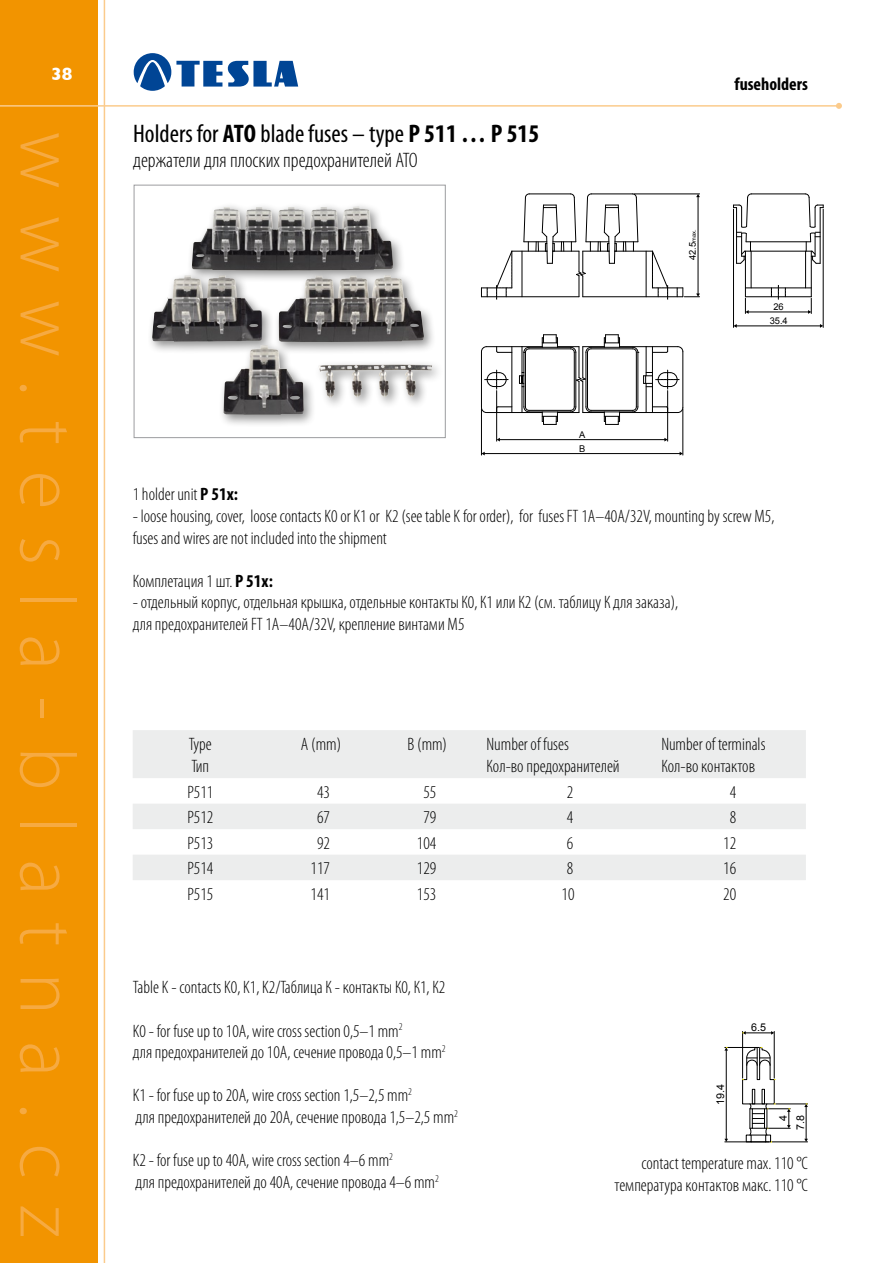
<style>
.page{position:relative;width:893px;height:1263px;background:#fff}
.page>*{position:absolute;margin:0;border:0;box-sizing:border-box;transform-origin:0 0}
.t1{font:300 79.5px "Myriad Pro";letter-spacing:.33em;color:#f6aa42}
.t2{font:condensed 25.5px "Myriad Pro";color:#000}
.t3{font:300 condensed 21px "Myriad Pro";color:#000}
.t4{font:300 condensed 18px/21.6px "Myriad Pro";color:#000}
.t5{font:700 condensed 18px "Myriad Pro";color:#000}
.t6{font:700 18px "Gill Sans";color:#fff}
.t7{font:10.8px/17.1px "Arial";color:#000;text-align:right}
.t8{font:9.3px/14px "Arial";color:#000}
.s1{font-weight:700}
.s2{font-size:5.55px}
</style>
<div class="page">
<svg style="left:134px;top:53px;width:164px;height:38px"></svg>
<div style="left:0;top:0;width:105px;height:1263px;background:#f29400"></div>
<hr style="left:0;top:105px;width:839px;height:2px;background:#fbcb8c">
<svg style="left:836px;top:103px;width:6px;height:6px"></svg>
<hr style="left:733px;top:209px;width:1px;height:118px;background:#000">
<hr style="left:823px;top:209px;width:1px;height:118px;background:#000">
<hr style="left:736px;top:326px;width:85px;height:1px;background:#000">
<hr style="left:746px;top:241px;width:65px;height:1px;background:#000">
<hr style="left:751px;top:194px;width:54px;height:1px;background:#000">
<hr style="left:496px;top:391px;width:1px;height:50px;background:#000">
<hr style="left:667px;top:391px;width:1px;height:50px;background:#000">
<hr style="left:499px;top:439px;width:166px;height:1px;background:#000">
<svg style="left:664px;top:438px;width:4px;height:3px"></svg>
<hr style="left:481px;top:409px;width:1px;height:46px;background:#000">
<hr style="left:683px;top:409px;width:1px;height:46px;background:#000">
<hr style="left:484px;top:453px;width:196px;height:1px;background:#000">
<hr style="left:512px;top:251px;width:35px;height:1px;background:#000">
<hr style="left:481px;top:296px;width:98px;height:1px;background:#000">
<hr style="left:634px;top:194px;width:66px;height:1px;background:#000">
<hr style="left:698px;top:196px;width:1px;height:98px;background:#000">
<svg style="left:481px;top:250px;width:32px;height:49px"></svg>
<svg style="left:778px;top:285px;width:1px;height:14px"></svg>
<hr style="left:748px;top:312px;width:61px;height:1px;background:#000">
<svg style="left:745px;top:298px;width:4px;height:16px"></svg>
<svg style="left:808px;top:298px;width:4px;height:16px"></svg>
<svg style="left:496px;top:347px;width:15px;height:6px"></svg>
<svg style="left:496px;top:406px;width:15px;height:6px"></svg>
<svg style="left:485px;top:370px;width:24px;height:19px"></svg>
<hr style="left:583px;top:296px;width:100px;height:1px;background:#000">
<svg style="left:652px;top:250px;width:48px;height:49px"></svg>
<hr style="left:615px;top:251px;width:37px;height:1px;background:#000">
<hr style="left:745px;top:251px;width:1px;height:46px;background:#000">
<hr style="left:745px;top:296px;width:66px;height:1px;background:#000">
<hr style="left:811px;top:251px;width:1px;height:46px;background:#000">
<hr style="left:745px;top:288px;width:66px;height:1px;background:#000">
<hr style="left:751px;top:251px;width:1px;height:37px;background:#000">
<hr style="left:805px;top:251px;width:1px;height:37px;background:#000">
<svg style="left:523px;top:194px;width:115px;height:103px"></svg>
<hr style="left:646px;top:251px;width:1px;height:46px;background:#000">
<hr style="left:522px;top:251px;width:1px;height:46px;background:#000">
<hr style="left:745px;top:251px;width:67px;height:1px;background:#000">
<svg style="left:733px;top:194px;width:19px;height:70px"></svg>
<svg style="left:805px;top:194px;width:19px;height:70px"></svg>
<hr style="left:486px;top:346px;width:36px;height:1px;background:#000">
<svg style="left:481px;top:346px;width:6px;height:6px"></svg>
<hr style="left:481px;top:352px;width:1px;height:55px;background:#000">
<svg style="left:481px;top:407px;width:5px;height:6px"></svg>
<hr style="left:486px;top:412px;width:36px;height:1px;background:#000">
<svg style="left:519px;top:334px;width:164px;height:91px"></svg>
<hr style="left:511px;top:347px;width:1px;height:65px;background:#000">
<div style="left:147px;top:201px;width:297px;height:226px;background:#000;opacity:.45"></div>
<img style="left:192px;top:207px;width:201px;height:91px">
<svg style="left:133px;top:730px;width:673px;height:150px;fill:#eceded"></svg>
<div style="left:134px;top:185px;width:312px;height:253px;border:1px solid #9c9d9f"></div>
<hr style="left:772px;top:1141px;width:36px;height:1px;background:#000">
<hr style="left:776px;top:1104px;width:32px;height:1px;background:#000">
<hr style="left:806px;top:1106px;width:1px;height:33px;background:#000">
<hr style="left:725px;top:1141px;width:44px;height:1px;background:#000">
<hr style="left:725px;top:1047px;width:34px;height:1px;background:#000">
<hr style="left:726px;top:1050px;width:1px;height:89px;background:#000">
<hr style="left:774px;top:1031px;width:1px;height:47px;background:#000">
<hr style="left:742px;top:1031px;width:1px;height:47px;background:#000">
<svg style="left:743px;top:1031px;width:31px;height:4px"></svg>
<svg style="left:742px;top:1047px;width:49px;height:95px"></svg>
<div style="left:750px;top:1108px;width:3px;height:20px;border:1px solid #000"></div>
<div style="left:764px;top:1108px;width:3px;height:20px;border:1px solid #000"></div>
<p class="t6" style="left:51px;top:63px;width:23px">38</p>
<p class="t5" style="left:734px;top:73px;width:75px">fuseholders</p>
<h1 class="t1" style="left:95px;top:131px;width:1107px;rotate:90deg">www.tesla-blatna.cz</h1>
<h2 class="t2" style="left:133px;top:118px;width:408px">Holders for <span class="s1">ATO</span> blade fuses – type <span class="s1">P 511 … P 515</span></h2>
<p class="t3" style="left:133px;top:148px;width:286px">держатели для плоских предохранителей ATO</p>
<p class="t8" style="left:686px;top:260px;width:32px;rotate:-90deg">42.5 <span class="s2">max.</span></p>
<p class="t8" style="left:773px;top:300px;width:12px">26</p>
<p class="t8" style="left:770px;top:314px;width:20px">35.4</p>
<p class="t8" style="left:579px;top:427px;width:8px">A<br>B</p>
<p class="t4" style="left:133px;top:483px;width:107px">1 holder unit <span class="s1">P 51x:</span></p>
<p class="t4" style="left:133px;top:505px;width:643px">- loose housing, cover, loose contacts K0 or K1 or K2 (see table K for order), for fuses FT 1A–40A/32V, mounting by screw M5, fuses and wires are not included into the shipment</p>
<p class="t4" style="left:133px;top:570px;width:142px">Комплетация 1 шт. <span class="s1">P 51x:</span></p>
<p class="t4" style="left:133px;top:591px;width:547px">- отдельный корпус, отдельная крышка, отдельные контакты К0, К1 или К2 (см. таблицу К для заказа), для предохранителей FT 1A–40A/32V, крепление винтами М5</p>
<p class="t4" style="left:189px;top:732px;width:24px;line-height:22.5px">Type<br>Тип</p>
<p class="t4" style="left:301px;top:733px;width:42px">A (mm)</p>
<p class="t4" style="left:408px;top:733px;width:41px">B (mm)</p>
<p class="t4" style="left:487px;top:732px;width:135px;line-height:22.5px">Number of fuses<br>Кол-во предохранителей</p>
<p class="t4" style="left:661px;top:732px;width:106px;line-height:22.5px">Number of terminals<br>Кол-во контактов</p>
<p class="t4" style="left:187px;top:781px;width:27px">P511</p>
<p class="t4" style="left:317px;top:781px;width:14px">43</p>
<p class="t4" style="left:423px;top:781px;width:14px">55</p>
<p class="t4" style="left:567px;top:781px;width:8px">2</p>
<p class="t4" style="left:730px;top:781px;width:8px">4</p>
<p class="t4" style="left:187px;top:806px;width:27px">P512</p>
<p class="t4" style="left:317px;top:806px;width:14px">67</p>
<p class="t4" style="left:423px;top:806px;width:14px">79</p>
<p class="t4" style="left:567px;top:806px;width:8px">4</p>
<p class="t4" style="left:730px;top:806px;width:8px">8</p>
<p class="t4" style="left:187px;top:832px;width:27px">P513</p>
<p class="t4" style="left:317px;top:832px;width:14px">92</p>
<p class="t4" style="left:417px;top:832px;width:21px">104</p>
<p class="t4" style="left:567px;top:832px;width:8px">6</p>
<p class="t4" style="left:723px;top:832px;width:14px">12</p>
<p class="t4" style="left:187px;top:857px;width:27px">P514</p>
<p class="t4" style="left:311px;top:857px;width:21px">117</p>
<p class="t4" style="left:417px;top:857px;width:21px">129</p>
<p class="t4" style="left:567px;top:857px;width:8px">8</p>
<p class="t4" style="left:723px;top:857px;width:14px">16</p>
<p class="t4" style="left:187px;top:883px;width:27px">P515</p>
<p class="t4" style="left:311px;top:883px;width:21px">141</p>
<p class="t4" style="left:417px;top:883px;width:21px">153</p>
<p class="t4" style="left:562px;top:883px;width:14px">10</p>
<p class="t4" style="left:723px;top:883px;width:14px">20</p>
<p class="t4" style="left:133px;top:976px;width:314px">Table K - contacts K0, K1, K2/Таблица К - контакты К0, К1, К2</p>
<p class="t4" style="left:133px;top:1020px;width:314px">K0 - for fuse up to 10A, wire cross section 0,5–1 mm<sup>2<br></sup>для предохранителей до 10А, сечение провода 0,5–1 mm<sup>2</sup></p>
<p class="t4" style="left:133px;top:1084px;width:327px">K1 - for fuse up to 20A, wire cross section 1,5–2,5 mm<sup>2<br></sup>для предохранителей до 20А, сечение провода 1,5–2,5 mm<sup>2</sup></p>
<p class="t4" style="left:133px;top:1149px;width:308px">K2 - for fuse up to 40A, wire cross section 4–6 mm<sup>2<br></sup>для предохранителей до 40А, сечение провода 4–6 mm<sup>2</sup></p>
<p class="t4" style="left:615px;top:1152px;width:195px;text-align:right">contact temperature max. 110 °C температура контактов макс. 110 °C</p>
<p class="t7" style="left:751px;top:1018px;width:16px">6.5</p>
<p class="t7" style="left:712px;top:1105px;width:22px;rotate:-90deg">19.4</p>
<p class="t7" style="left:775px;top:1130px;width:16px;rotate:-90deg">4<br>7.8</p>
</div>
